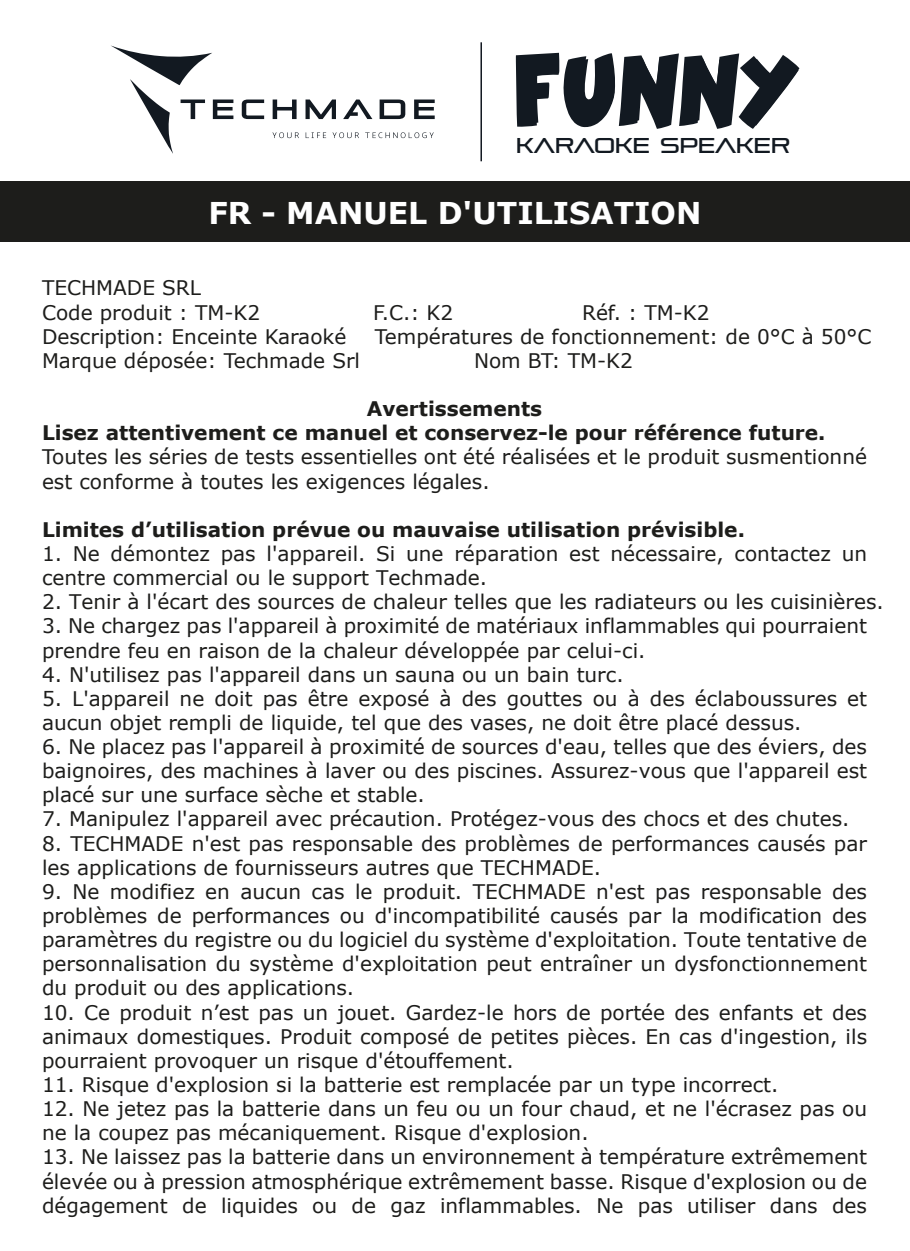
<style>
.page{position:relative;width:910px;height:1251px;background:#fff}
.page>*{position:absolute;margin:0;border:0;box-sizing:border-box;transform-origin:0 0}
.t1{font:700 30px "Verdana";color:#fff}
.t2{font:21.3px "Pirulen Rg";color:#121921;scale:.96 1}
.t3{font:20.1px/24px "Verdana";color:#1d1d1b}
.t4{font:700 20.1px/24px "Verdana";color:#1d1d1b}
</style>
<div class="page">
<div style="left:0;top:181px;width:910px;height:61px;background:#1d1d1b"></div>
<svg style="left:273px;top:99px;width:24px;height:20px"></svg>
<svg style="left:306px;top:99px;width:30px;height:20px"></svg>
<svg style="left:414px;top:99px;width:21px;height:20px"></svg>
<svg style="left:242px;top:99px;width:22px;height:20px"></svg>
<svg style="left:380px;top:99px;width:25px;height:20px"></svg>
<svg style="left:343px;top:99px;width:29px;height:20px"></svg>
<svg style="left:306px;top:132px;width:20px;height:6px"></svg>
<svg style="left:272px;top:132px;width:27px;height:6px"></svg>
<svg style="left:332px;top:132px;width:27px;height:6px"></svg>
<svg style="left:365px;top:132px;width:69px;height:6px"></svg>
<svg style="left:111px;top:45px;width:122px;height:108px"></svg>
<hr style="left:480px;top:42px;width:2px;height:119px;background:#121921">
<svg style="left:516px;top:53px;width:283px;height:76px"></svg>
<p class="t2" style="left:516px;top:133px;width:287px">KARAOKE SPEAKER</p>
<h1 class="t1" style="left:208px;top:193px;width:495px">FR - MANUEL D'UTILISATION</h1>
<p class="t3" style="left:42px;top:276px;width:220px">TECHMADE SRL<br>Code produit : TM-K2</p>
<p class="t3" style="left:373px;top:300px;width:82px">F.C.: K2</p>
<p class="t3" style="left:582px;top:300px;width:129px">Réf. : TM-K2</p>
<p class="t3" style="left:42px;top:324px;width:306px">Description: Enceinte Karaoké</p>
<p class="t3" style="left:375px;top:324px;width:498px">Températures de fonctionnement: de 0°C à 50°C</p>
<p class="t3" style="left:42px;top:349px;width:320px">Marque déposée: Techmade Srl</p>
<p class="t3" style="left:474px;top:349px;width:160px">Nom BT: TM-K2</p>
<p class="t4" style="left:42px;top:397px;width:785px;text-indent:325px">Avertissements<br>Lisez attentivement ce manuel et conservez-le pour référence future.</p>
<p class="t3" style="left:42px;top:445px;width:827px">Toutes les séries de tests essentielles ont été réalisées et le produit susmentionné est conforme à toutes les exigences légales.</p>
<p class="t4" style="left:42px;top:517px;width:704px">Limites d’utilisation prévue ou mauvaise utilisation prévisible.</p>
<p class="t3" style="left:42px;top:542px;width:827px">1. Ne démontez pas l'appareil. Si une réparation est nécessaire, contactez un centre commercial ou le support Techmade.</p>
<p class="t3" style="left:42px;top:590px;width:843px">2. Tenir à l'écart des sources de chaleur telles que les radiateurs ou les cuisinières.</p>
<p class="t3" style="left:42px;top:614px;width:827px">3. Ne chargez pas l'appareil à proximité de matériaux inflammables qui pourraient prendre feu en raison de la chaleur développée par celui-ci.</p>
<p class="t3" style="left:42px;top:662px;width:583px">4. N'utilisez pas l'appareil dans un sauna ou un bain turc.</p>
<p class="t3" style="left:42px;top:686px;width:827px">5. L'appareil ne doit pas être exposé à des gouttes ou à des éclaboussures et aucun objet rempli de liquide, tel que des vases, ne doit être placé dessus.</p>
<p class="t3" style="left:42px;top:735px;width:827px;text-align:justify">6. Ne placez pas l'appareil à proximité de sources d'eau, telles que des éviers, des baignoires, des machines à laver ou des piscines. Assurez-vous que l'appareil est placé sur une surface sèche et stable.</p>
<p class="t3" style="left:42px;top:807px;width:809px">7. Manipulez l'appareil avec précaution. Protégez-vous des chocs et des chutes.</p>
<p class="t3" style="left:42px;top:831px;width:827px">8. TECHMADE n'est pas responsable des problèmes de performances causés par les applications de fournisseurs autres que TECHMADE.</p>
<p class="t3" style="left:42px;top:879px;width:827px;text-align:justify">9. Ne modifiez en aucun cas le produit. TECHMADE n'est pas responsable des problèmes de performances ou d'incompatibilité causés par la modification des paramètres du registre ou du logiciel du système d'exploitation. Toute tentative de personnalisation du système d'exploitation peut entraîner un dysfonctionnement du produit ou des applications.</p>
<p class="t3" style="left:42px;top:1000px;width:827px;text-align:justify">10. Ce produit n’est pas un jouet. Gardez-le hors de portée des enfants et des animaux domestiques. Produit composé de petites pièces. En cas d'ingestion, ils pourraient provoquer un risque d'étouffement.</p>
<p class="t3" style="left:42px;top:1072px;width:738px">11. Risque d'explosion si la batterie est remplacée par un type incorrect.</p>
<p class="t3" style="left:42px;top:1096px;width:827px">12. Ne jetez pas la batterie dans un feu ou un four chaud, et ne l'écrasez pas ou ne la coupez pas mécaniquement. Risque d'explosion.</p>
<p class="t3" style="left:42px;top:1145px;width:827px;text-align:justify">13. Ne laissez pas la batterie dans un environnement à température extrêmement élevée ou à pression atmosphérique extrêmement basse. Risque d'explosion ou de dégagement de liquides ou de gaz inflammables. Ne pas utiliser dans des</p>
</div>
